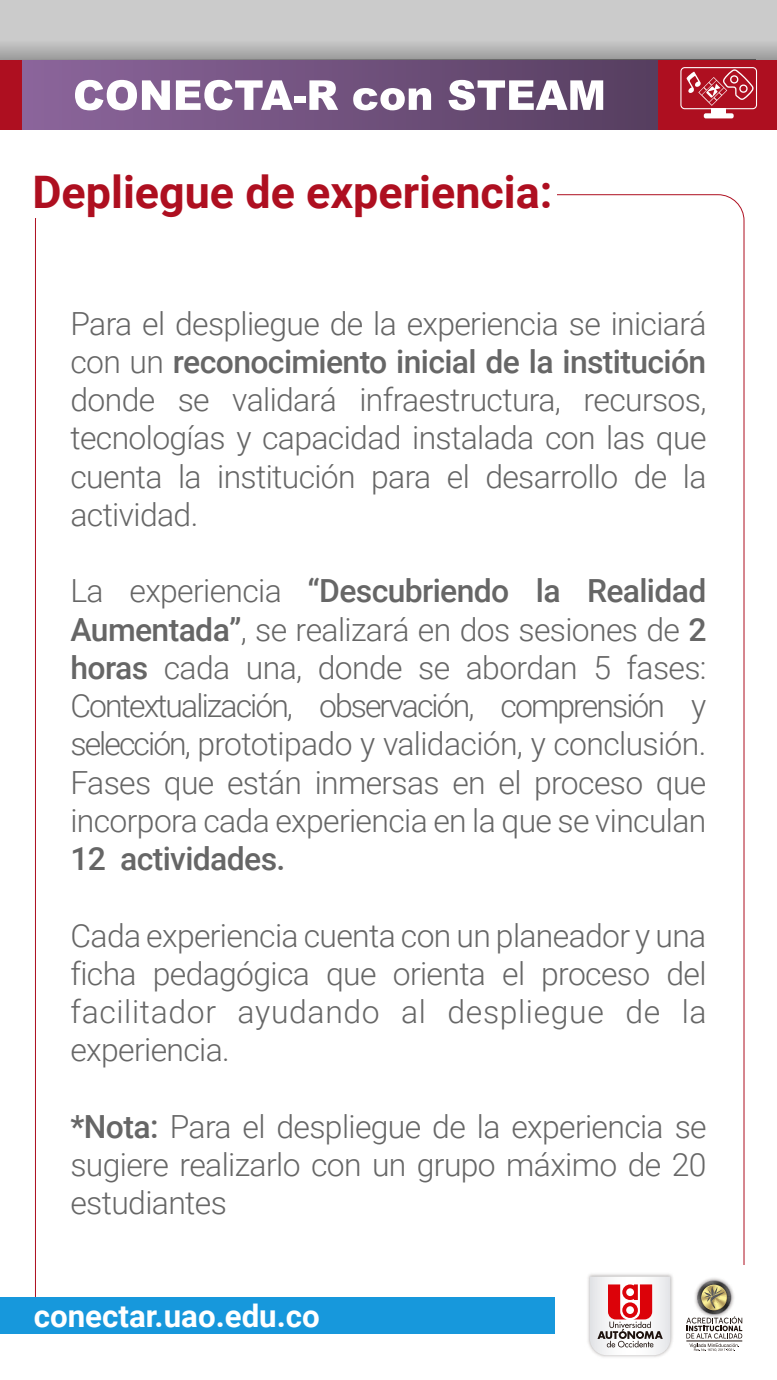
<style>
.page{position:relative;width:777px;height:1380px;background:#fff}
.page>*{position:absolute;margin:0;border:0;box-sizing:border-box;transform-origin:0 0}
.t1{font:700 44.88px "Roboto";color:#ae0f20}
.t2{font:300 31.88px/38.2px "Roboto";letter-spacing:-.02em;color:#666;text-align:justify}
.t3{font:500 31.88px "Roboto";letter-spacing:-.02em;color:#666}
.t4{font:700 31.25px "Roboto";color:#fff}
.s1{font-weight:500}
</style>
<div class="page">
<div style="left:0;top:0;width:776px;height:113px;background:#cbcbcb"></div>
<svg style="left:0;top:44px;width:776px;height:16px"></svg>
<svg style="left:22px;top:60px;width:636px;height:69px;background:#71517d"></svg>
<div style="left:658px;top:60px;width:118px;height:69px;background:#ae0f20"></div>
<div style="left:0;top:1298px;width:776px;height:36px;background:#1798dc"></div>
<svg style="left:75px;top:80px;width:95px;height:30px;background:#cebfd4"></svg>
<svg style="left:176px;top:80px;width:117px;height:30px;background:#c4b5ca"></svg>
<div style="left:293px;top:96px;width:12px;height:6px;background:#fff"></div>
<svg style="left:309px;top:80px;width:29px;height:30px"></svg>
<svg style="left:353px;top:88px;width:78px;height:22px;background:#c7bbcc"></svg>
<svg style="left:448px;top:80px;width:155px;height:30px;background:#beb3c3"></svg>
<div style="left:554px;top:1265px;width:222px;height:90px;background:#fff"></div>
<img style="left:588px;top:1274px;width:85px;height:83px">
<svg style="left:589px;top:1277px;width:81px;height:78px"></svg>
<img style="left:704px;top:1278px;width:21px;height:3px">
<svg style="left:686px;top:1281px;width:56px;height:71px"></svg>
<hr style="left:686px;top:1341px;width:56px;height:1px;background:#1e120d">
<div style="left:711px;top:109px;width:14px;height:5px;background:#fff"></div>
<div style="left:703px;top:113px;width:30px;height:5px;background:#fff;border-radius:2px"></div>
<svg style="left:680px;top:67px;width:76px;height:42px"></svg>
<div style="left:0;top:60px;width:22px;height:69px;background:#ae0f20"></div>
<h1 class="t1" style="left:32px;top:160px;width:521px">Depliegue de experiencia:</h1>
<p class="t2" style="left:70px;top:303px;width:637px">Para el despliegue de la experiencia se iniciará con un <span class="s1">reconocimiento inicial de la institución </span>donde se validará infraestructura, recursos, tecnologías y capacidad instalada con las que cuenta la institución para el desarrollo de la actividad.</p>
<p class="t2" style="left:70px;top:571px;width:637px">La experiencia <span class="s1">“Descubriendo la Realidad Aumentada”</span>, se realizará en dos sesiones de <span class="s1">2 horas</span> cada una, donde se abordan 5 fases:<br>Contextualización, observación, comprensión y selección, prototipado y validación, y conclusión.<br>Fases que están inmersas en el proceso que incorpora cada experiencia en la que se vinculan</p>
<p class="t3" style="left:70px;top:836px;width:216px">12 actividades.</p>
<p class="t2" style="left:70px;top:915px;width:637px">Cada experiencia cuenta con un planeador y una ficha pedagógica que orienta el proceso del facilitador ayudando al despliegue de la experiencia.</p>
<p class="t2" style="left:70px;top:1106px;width:637px"><span class="s1">*Nota:</span> Para el despliegue de la experiencia se sugiere realizarlo con un grupo máximo de 20 estudiantes</p>
<p class="t4" style="left:34px;top:1294px;width:287px">conectar.uao.edu.co</p>
</div>
